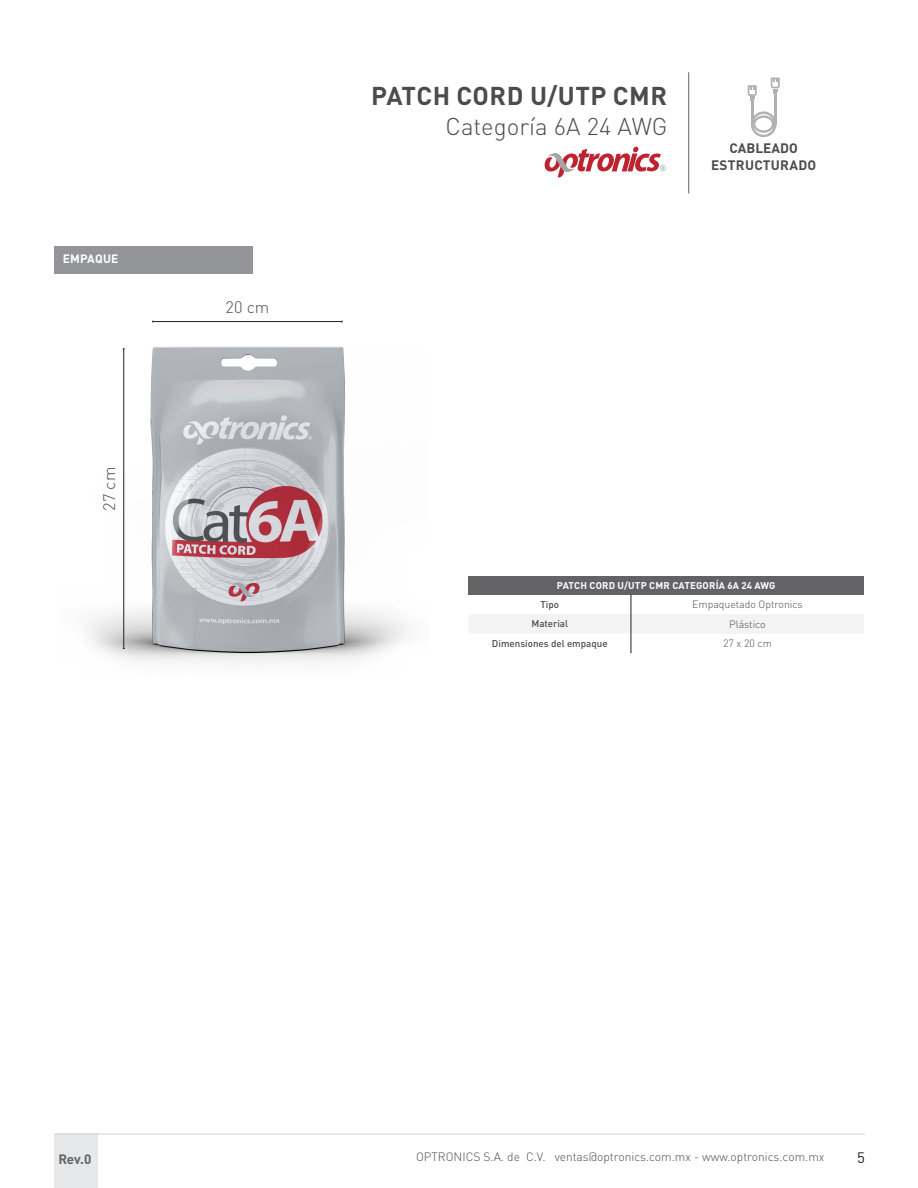
<style>
.page{position:relative;width:918px;height:1188px;background:#fff}
.page>*{position:absolute;margin:0;border:0;box-sizing:border-box;transform-origin:0 0}
.t1{font:700 25.5px "DIN Pro";letter-spacing:.02em;color:#4b4c4d}
.t2{font:300 24px "DIN Pro";color:#4b4c4d}
.t3{font:300 16.5px "DIN Pro";color:#4b4c4d}
.t4{font:15px "DIN Pro";color:#231f20}
.t5{font:700 13.5px/16.2px "DIN Pro";letter-spacing:.02em;color:#4b4c4d;text-align:center}
.t6{font:700 13.5px "DIN Pro";color:#636366}
.t7{font:300 12px "DIN Pro";color:#4b4c4d}
.t8{font:700 12px "DIN Pro";letter-spacing:.02em;color:#fff}
.t9{font:300 10.5px "DIN Pro";color:#4b4c4d}
.t10{font:700 9.75px "DIN Pro";letter-spacing:.02em;color:#fff}
.t11{font:500 9.75px "DIN Pro";color:#4b4c4d}
</style>
<div class="page">
<div style="left:54px;top:1134px;width:44px;height:54px;background:#e6e7e9"></div>
<hr style="left:55px;top:1134px;width:810px;height:1px;background:#d1d2d4">
<hr style="left:688px;top:72px;width:1px;height:121px;background:#636366">
<svg style="left:544px;top:147px;width:122px;height:30px"></svg>
<svg style="left:751px;top:111px;width:25px;height:26px"></svg>
<hr style="left:751px;top:101px;width:2px;height:23px;background:#b1b1b1">
<hr style="left:774px;top:94px;width:2px;height:30px;background:#b1b1b1">
<svg style="left:748px;top:85px;width:9px;height:16px"></svg>
<svg style="left:771px;top:78px;width:9px;height:16px"></svg>
<div style="left:469px;top:576px;width:395px;height:19px;background:#636366"></div>
<svg style="left:469px;top:595px;width:395px;height:58px"></svg>
<div style="left:54px;top:247px;width:199px;height:27px;background:#939598"></div>
<img style="left:88px;top:320px;width:322px;height:343px">
<hr style="left:123px;top:349px;width:1px;height:300px;background:#231f20">
<hr style="left:153px;top:321px;width:189px;height:1px;background:#231f20">
<p class="t8" style="left:63px;top:249px;width:57px">EMPAQUE</p>
<h3 class="t3" style="left:97px;top:511px;width:45px;rotate:-90deg">27 cm</h3>
<h3 class="t3" style="left:226px;top:294px;width:45px">20 cm</h3>
<h1 class="t1" style="left:371px;top:74px;width:297px">PATCH CORD U/UTP CMR</h1>
<h2 class="t2" style="left:446px;top:108px;width:223px">Categoría 6A 24 AWG</h2>
<p class="t5" style="left:711px;top:139px;width:107px">CABLEADO<br>ESTRUCTURADO</p>
<p class="t10" style="left:557px;top:577px;width:220px">PATCH CORD U/UTP CMR CATEGORÍA 6A 24 AWG</p>
<p class="t11" style="left:540px;top:597px;width:20px">Tipo</p>
<p class="t9" style="left:692px;top:596px;width:112px">Empaquetado Optronics</p>
<p class="t11" style="left:531px;top:616px;width:38px">Material</p>
<p class="t9" style="left:729px;top:616px;width:38px">Plástico</p>
<p class="t11" style="left:492px;top:635px;width:117px">Dimensiones del empaque</p>
<p class="t9" style="left:723px;top:635px;width:50px">27 x 20 cm</p>
<p class="t6" style="left:58px;top:1148px;width:34px">Rev.0</p>
<p class="t7" style="left:416px;top:1147px;width:410px">OPTRONICS S.A. de C.V. ventas@optronics.com.mx - www.optronics.com.mx</p>
<p class="t4" style="left:857px;top:1148px;width:9px">5</p>
</div>
